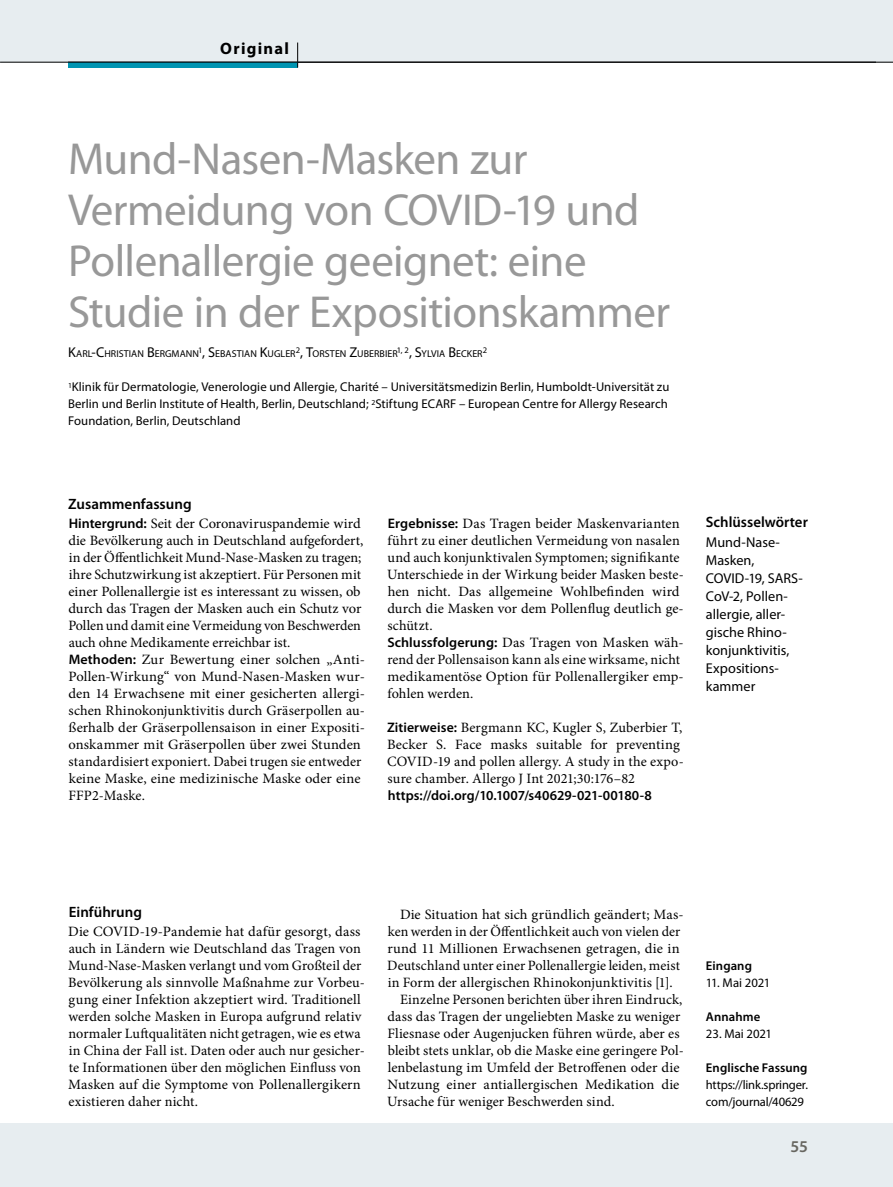
<style>
.page{position:relative;width:893px;height:1187px;background:#fff}
.page>*{position:absolute;margin:0;border:0;box-sizing:border-box;transform-origin:0 0}
.Title_1{font:45px/51px "Myriad Pro";letter-spacing:-.015em;color:#989898}
.Category_x{font:700 16.5px "Myriad Pro";letter-spacing:.08em;color:#000}
.t1{font:600 16.5px "Myriad Pro";color:#676660}
.SectionHeading_1_x{font:600 15px "Myriad Pro";color:#000}
.Keyword_Heading_x{font:600 15px "Myriad Pro";color:#000}
.Para_Dateline{font:14.25px/17px "Minion Pro";letter-spacing:.005em;color:#000}
.Para_Indent{font:14.25px/17px "Minion Pro";letter-spacing:.005em;color:#000}
.Para_x{font:14.25px/17px "Minion Pro";letter-spacing:.005em;color:#000}
.Keyword_x{font:14.25px/18px "Myriad Pro";color:#000}
.Para_x-2{font:600 13.8px "Myriad Pro";letter-spacing:.005em;color:#000}
.Author_SubTitle_Zusa{font:12.75px/17px "Myriad Pro";letter-spacing:.005em;color:#000}
.Tip_Para_x{font:12.75px/17px "Myriad Pro";letter-spacing:-.015em;color:#000}
.Tip_Para_bold{font:600 12.75px "Myriad Pro";letter-spacing:.005em;color:#000}
.Author_SubTitle{font:10.05px "Myriad Pro";letter-spacing:.005em;color:#000}
.s1{font-size:14.25px}
.s2{font-family:"Myriad Pro";font-weight:600;font-size:13.8px}
</style>
<div class="page">
<div style="left:0;top:1123px;width:893px;height:63px;background:#e7edf0"></div>
<div style="left:0;top:0;width:893px;height:62px;background:#e7edf0"></div>
<hr style="left:0;top:62px;width:893px;height:1px;background:#000">
<div style="left:68px;top:62px;width:230px;height:5px;background:#0094b1"></div>
<hr style="left:68px;top:62px;width:230px;height:1px;background:#000">
<svg style="left:297px;top:43px;width:1px;height:24px"></svg>
<p class="Category_x" style="left:220px;top:37px;width:70px">Original</p>
<p class="Title_1" style="left:68px;top:133px;width:604px">Mund-Nasen-Masken zur<br>Vermeidung von COVID-19 und<br>Pollenallergie geeignet: eine<br>Studie in der Expositionskammer</p>
<p class="Author_SubTitle" style="left:68px;top:348px;width:421px"><span class="s1">K</span>ARL<span class="s1">-C</span>HRISTIAN <span class="s1">B</span>ERGMANN<sup>1</sup><span class="s1">, S</span>EBASTIAN <span class="s1">K</span>UGLER<sup>2</sup><span class="s1">, T</span>ORSTEN <span class="s1">Z</span>UBERBIER<sup>1,</sup> <sup>2</sup><span class="s1">, S</span>YLVIA <span class="s1">B</span>ECKER<sup>2</sup></p>
<p class="Author_SubTitle_Zusa" style="left:68px;top:378px;width:603px"><sup>1</sup>Klinik für Dermatologie, Venerologie und Allergie, Charité – Universitätsmedizin Berlin, Humboldt-Universität zu<br>Berlin und Berlin Institute of Health, Berlin, Deutschland; <sup>2</sup>Stiftung ECARF – European Centre for Allergy Research<br>Foundation, Berlin, Deutschland</p>
<p class="SectionHeading_1_x" style="left:68px;top:494px;width:125px">Zusammenfassung</p>
<p class="Para_Dateline" style="left:68px;top:514px;width:297px"><span class="s2">Hintergrund:</span> Seit der Coronaviruspandemie wird die Bevölkerung auch in Deutschland aufgefordert, in der Öffentlichkeit Mund-Nase-Masken zu tragen; ihre Schutzwirkung ist akzeptiert. Für Personen mit einer Pollenallergie ist es interessant zu wissen, ob durch das Tragen der Masken auch ein Schutz vor Pollen und damit eine Vermeidung von Beschwerden auch ohne Medikamente erreichbar ist.</p>
<p class="Para_Dateline" style="left:68px;top:650px;width:298px"><span class="s2">Methoden:</span> Zur Bewertung einer solchen „Anti-Pollen-Wirkung“ von Mund-Nasen-Masken wur&shy;den 14 Erwachsene mit einer gesicherten allergi&shy;schen Rhinokonjunktivitis durch Gräserpollen au&shy;ßerhalb der Gräserpollensaison in einer Expositi&shy;onskammer mit Gräserpollen über zwei Stunden standardisiert exponiert. Dabei trugen sie entweder keine Maske, eine medizinische Maske oder eine FFP2-Maske.</p>
<p class="Para_Dateline" style="left:387px;top:514px;width:298px"><span class="s2">Ergebnisse:</span> Das Tragen beider Maskenvarianten führt zu einer deutlichen Vermeidung von nasalen und auch konjunktivalen Symptomen; signifikante Unterschiede in der Wirkung beider Masken beste&shy;hen nicht. Das allgemeine Wohlbefinden wird durch die Masken vor dem Pollenflug deutlich ge&shy;schützt.</p>
<p class="Para_Dateline" style="left:387px;top:633px;width:298px"><span class="s2">Schlussfolgerung:</span> Das Tragen von Masken wäh&shy;rend der Pollensaison kann als eine wirksame, nicht medikamentöse Option für Pollenallergiker emp&shy;fohlen werden.</p>
<p class="Para_Dateline" style="left:387px;top:718px;width:298px"><span class="s2">Zitierweise:</span> Bergmann KC, Kugler S, Zuberbier T, Becker S. Face masks suitable for preventing COVID-19 and pollen allergy. A study in the expo&shy;sure chamber. Allergo J Int 2021;30:176–82</p>
<p class="Para_x-2" style="left:388px;top:786px;width:265px">https://doi.org/10.1007/s40629-021-00180-8</p>
<p class="Keyword_Heading_x" style="left:706px;top:512px;width:104px">Schlüsselwörter</p>
<p class="Keyword_x" style="left:706px;top:532px;width:99px">Mund-Nase-<br>Masken,<br>COVID-19, SARS-<br>CoV-2, Pollen&shy;allergie, aller&shy;gische Rhino&shy;konjunktivitis,<br>Expositions&shy;kammer</p>
<p class="SectionHeading_1_x" style="left:69px;top:902px;width:75px">Einführung</p>
<p class="Para_x" style="left:68px;top:923px;width:298px">Die COVID-19-Pandemie hat dafür gesorgt, dass auch in Ländern wie Deutschland das Tragen von Mund-Nase-Masken verlangt und vom Großteil der Bevölkerung als sinnvolle Maßnahme zur Vorbeu&shy;gung einer Infektion akzeptiert wird. Traditionell werden solche Masken in Europa aufgrund relativ normaler Luftqualitäten nicht getragen, wie es etwa in China der Fall ist. Daten oder auch nur gesicher&shy;te Informationen über den möglichen Einfluss von Masken auf die Symptome von Pollenallergikern existieren daher nicht.</p>
<p class="Para_Indent" style="left:387px;top:905px;width:298px;text-indent:13px">Die Situation hat sich gründlich geändert; Mas&shy;ken werden in der Öffentlichkeit auch von vielen der rund 11 Millionen Erwachsenen getragen, die in Deutschland unter einer Pollenallergie leiden, meist in Form der allergischen Rhinokonjunktivitis [1].</p>
<p class="Para_Indent" style="left:387px;top:991px;width:298px;text-indent:13px">Einzelne Personen berichten über ihren Eindruck, dass das Tragen der ungeliebten Maske zu weniger Fliesnase oder Augenjucken führen würde, aber es bleibt stets unklar, ob die Maske eine geringere Pol&shy;lenbelastung im Umfeld der Betroffenen oder die Nutzung einer antiallergischen Medikation die Ursache für weniger Beschwerden sind.</p>
<p class="Tip_Para_bold" style="left:706px;top:957px;width:48px">Eingang</p>
<p class="Tip_Para_x" style="left:706px;top:974px;width:66px">11. Mai 2021</p>
<p class="Tip_Para_bold" style="left:706px;top:1008px;width:56px">Annahme</p>
<p class="Tip_Para_x" style="left:706px;top:1025px;width:68px">23. Mai 2021</p>
<p class="Tip_Para_bold" style="left:706px;top:1059px;width:103px">Englische Fassung</p>
<p class="Tip_Para_x" style="left:706px;top:1076px;width:104px">https://link.springer. com/journal/40629</p>
<p class="t1" style="left:791px;top:1135px;width:19px">55</p>
</div>
